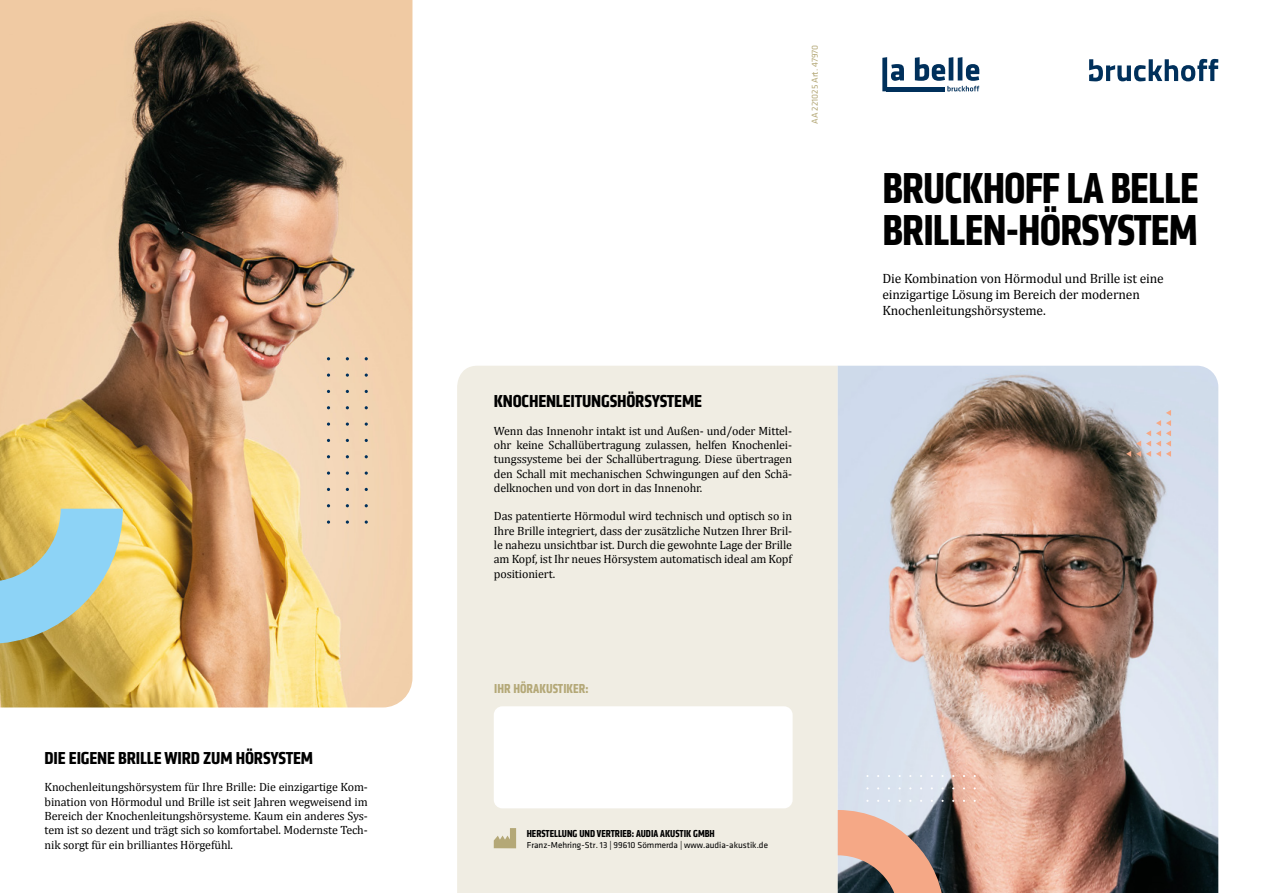
<style>
.page{position:relative;width:1263px;height:893px;background:#fff}
.page>*{position:absolute;margin:0;border:0;box-sizing:border-box;transform-origin:0 0}
.t1{font:700 45px "Klavika Condensed";letter-spacing:-.02em;color:#000}
.Headline_schwarz{font:700 18px "Klavika Condensed";letter-spacing:-.01em;color:#000;scale:1.05 1}
.t2{font:13.5px "Cambria";letter-spacing:-.01em;color:#000}
.t3{font:700 13.5px "Klavika Condensed";color:#b4a877}
.Mengentext{font:12px/14.4px "Cambria";letter-spacing:-.01em;color:#000;text-align:justify}
.t4{font:700 10.5px "Klavika Condensed";color:#000}
.t5{font:9px "Klavika";color:#000}
.t6{font:9px "Klavika";color:#b4a877}
</style>
<div class="page">
<div style="left:457px;top:366px;width:381px;height:527px;background:#f0ede3"></div>
<img style="left:838px;top:366px;width:380px;height:527px">
<img style="left:0;top:0;width:412px;height:707px">
<svg style="left:882px;top:57px;width:97px;height:34px"></svg>
<div style="left:494px;top:706px;width:299px;height:102px;background:#fff;border-radius:9px"></div>
<svg style="left:494px;top:828px;width:22px;height:20px"></svg>
<svg style="left:1089px;top:59px;width:129px;height:22px"></svg>
<svg style="left:327px;top:373px;width:3px;height:4px"></svg>
<svg style="left:327px;top:422px;width:3px;height:4px"></svg>
<svg style="left:327px;top:471px;width:3px;height:4px"></svg>
<svg style="left:327px;top:520px;width:3px;height:4px"></svg>
<svg style="left:346px;top:373px;width:3px;height:4px"></svg>
<svg style="left:346px;top:422px;width:3px;height:4px"></svg>
<svg style="left:346px;top:471px;width:3px;height:4px"></svg>
<svg style="left:346px;top:520px;width:3px;height:4px"></svg>
<svg style="left:365px;top:373px;width:3px;height:4px"></svg>
<svg style="left:365px;top:422px;width:3px;height:4px"></svg>
<svg style="left:365px;top:471px;width:3px;height:4px"></svg>
<svg style="left:365px;top:520px;width:3px;height:4px"></svg>
<svg style="left:0;top:509px;width:123px;height:135px;background:#adc6b0"></svg>
<svg style="left:1126px;top:410px;width:45px;height:47px;background:#ceccd3"></svg>
<svg style="left:838px;top:810px;width:106px;height:83px;background:#b38f81"></svg>
<p class="Headline_schwarz" style="left:45px;top:746px;width:257px">DIE EIGENE BRILLE WIRD ZUM HÖRSYSTEM</p>
<p class="Mengentext" style="left:45px;top:780px;width:325px">Knochenleitungshörsystem für Ihre Brille: Die einzigartige Kom&shy;bination von Hörmodul und Brille ist seit Jahren wegweisend im Bereich der Knochenleitungshörsysteme. Kaum ein anderes Sys&shy;tem ist so dezent und trägt sich so komfortabel. Modernste Tech&shy;nik sorgt für ein brilliantes Hörgefühl.</p>
<p class="t6" style="left:810px;top:124px;width:81px;rotate:-90deg">AA 221025 Art. 47970</p>
<p class="Headline_schwarz" style="left:494px;top:389px;width:200px">KNOCHENLEITUNGSHÖRSYSTEME</p>
<p class="Mengentext" style="left:494px;top:423px;width:300px">Wenn das Innenohr intakt ist und Außen- und/oder Mittel&shy;ohr keine Schallübertragung zulassen, helfen Knochenlei&shy;tungssysteme bei der Schallübertragung. Diese übertragen den Schall mit mechanischen Schwingungen auf den Schä&shy;delknochen und von dort in das Innenohr.</p>
<p class="Mengentext" style="left:494px;top:509px;width:300px">Das patentierte Hörmodul wird technisch und optisch so in Ihre Brille integriert, dass der zusätzliche Nutzen Ihrer Bril&shy;le nahezu unsichtbar ist. Durch die gewohnte Lage der Brille am Kopf, ist Ihr neues Hörsystem automatisch ideal am Kopf positioniert.</p>
<p class="t3" style="left:494px;top:680px;width:96px">IHR HÖRAKUSTIKER:</p>
<p class="t4" style="left:527px;top:827px;width:190px">HERSTELLUNG UND VERTRIEB: AUDIA AKUSTIK GMBH</p>
<p class="t5" style="left:527px;top:841px;width:243px">Franz-Mehring-Str. 13 | 99610 Sömmerda | www.audia-akustik.de</p>
<p class="t1" style="left:882px;top:159px;width:318px">BRUCKHOFF LA BELLE</p>
<p class="t1" style="left:882px;top:201px;width:317px">BRILLEN-HÖRSYSTEM</p>
<p class="t2" style="left:882px;top:270px;width:283px">Die Kombination von Hörmodul und Brille ist eine</p>
<p class="t2" style="left:882px;top:286px;width:259px">einzigartige Lösung im Bereich der modernen</p>
<p class="t2" style="left:882px;top:302px;width:165px">Knochenleitungshörsysteme.</p>
</div>
